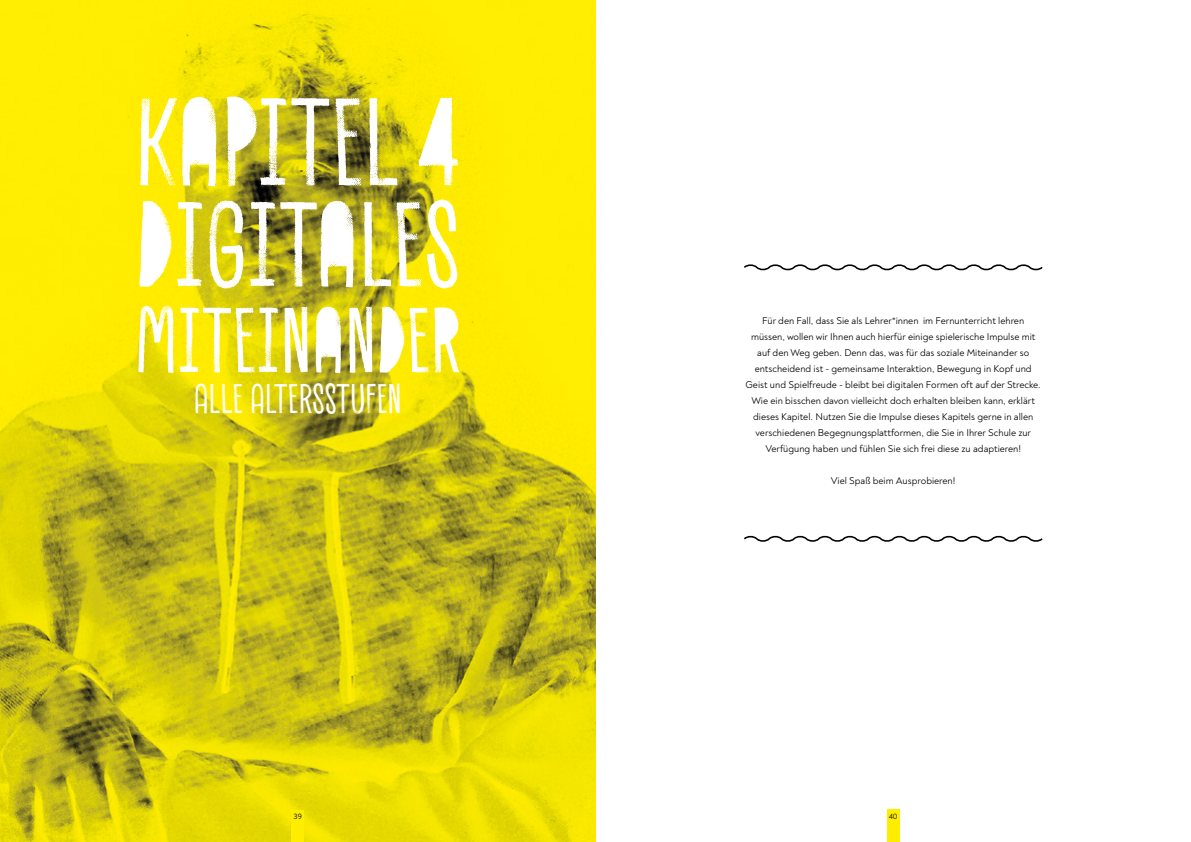
<style>
.page{position:relative;width:1191px;height:842px;background:#fff}
.page>*{position:absolute;margin:0;border:0;box-sizing:border-box;transform-origin:0 0}
.t1{font:120px "Canvas Inline Reg Fill";color:#fff}
.t2{font:116px "Canvas Inline Reg Fill";color:#fff}
.t3{font:89px "Canvas Inline Reg Fill";color:#fff}
.t4{font:40px "Canvas Inline";color:#fff}
.t5{font:10px/16px "Noah";color:#000;text-align:center}
.t6{font:8px "Noah";color:#000}
</style>
<div class="page">
<img style="left:0;top:0;width:595px;height:842px">
<div style="left:292px;top:810px;width:12px;height:32px;background:#ffed00"></div>
<div style="left:887px;top:809px;width:12px;height:33px;background:#ffed00"></div>
<svg style="left:744px;top:535px;width:299px;height:7px"></svg>
<svg style="left:744px;top:264px;width:299px;height:7px"></svg>
<h1 class="t1" style="left:135px;top:71px;width:327px">KAPITEL 4</h1>
<h2 class="t2" style="left:135px;top:176px;width:327px">DIGITALES</h2>
<h3 class="t3" style="left:135px;top:288px;width:327px">MITEINANDER</h3>
<h3 class="t4" style="left:194px;top:375px;width:209px">ALLE ALTERSSTUFEN</h3>
<p class="t5" style="left:745px;top:312px;width:297px">Für den Fall, dass Sie als Lehrer*innen im Fernunterricht lehren müssen, wollen wir Ihnen auch hierfür einige spielerische Impulse mit auf den Weg geben. Denn das, was für das soziale Miteinander so entscheidend ist - gemeinsame Interaktion, Bewegung in Kopf und Geist und Spielfreude - bleibt bei digitalen Formen oft auf der Strecke.<br>Wie ein bisschen davon vielleicht doch erhalten bleiben kann, erklärt dieses Kapitel. Nutzen Sie die Impulse dieses Kapitels gerne in allen verschiedenen Begegnungsplattformen, die Sie in Ihrer Schule zur Verfügung haben und fühlen Sie sich frei diese zu adaptieren!</p>
<p class="t5" style="left:831px;top:472px;width:126px">Viel Spaß beim Ausprobieren!</p>
<p class="t6" style="left:293px;top:811px;width:10px">39</p>
<p class="t6" style="left:888px;top:811px;width:10px">40</p>
</div>
